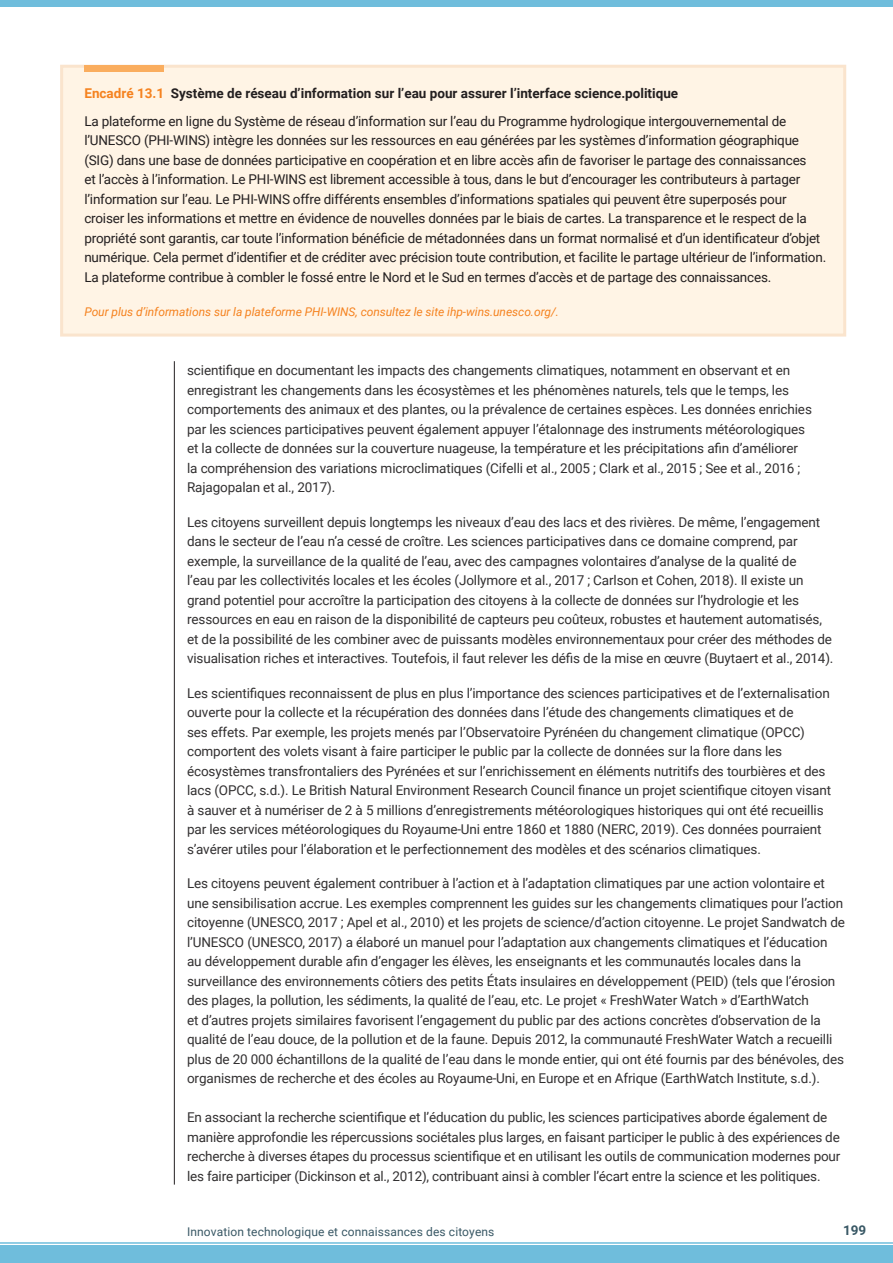
<style>
.page{position:relative;width:893px;height:1263px;background:#fff}
.page>*{position:absolute;margin:0;border:0;box-sizing:border-box;transform-origin:0 0}
.BODY{font:13.5px/19.5px "Roboto";letter-spacing:-.01em;color:#323031}
.BOX_body{font:13.5px/19.5px "Roboto";letter-spacing:-.015em;color:#231f20}
.BOX_title{font:700 13.5px "Roboto";color:#231f20}
.t1{font:700 13.5px "Roboto";color:#395865}
.BOX_Source{font:italic 12px "Roboto";letter-spacing:-.005em;color:#f5821f}
.t2{font:12px "Roboto";letter-spacing:.01em;color:#395865}
.s1{color:#f5821f}
</style>
<div class="page">
<hr style="left:0;top:1242px;width:893px;height:2px;background:#6fbddc">
<div style="left:0;top:1245px;width:893px;height:18px;background:#6fbddc"></div>
<div style="left:0;top:0;width:893px;height:7px;background:#6fbddc"></div>
<hr style="left:174px;top:361px;width:1px;height:823px;background:#231f20">
<div style="left:60px;top:64px;width:787px;height:273px;background:#fff4e5"></div>
<div style="left:84px;top:65px;width:79px;height:7px;background:#faad5e"></div>
<p class="BOX_title" style="left:84px;top:83px;width:595px"><span class="s1">Encadré 13.1</span> Système de réseau d’information sur l’eau pour assurer l’interface science.politique</p>
<p class="BOX_body" style="left:84px;top:111px;width:743px">La plateforme en ligne du Système de réseau d’information sur l’eau du Programme hydrologique intergouvernemental de l’UNESCO (PHI-WINS) intègre les données sur les ressources en eau générées par les systèmes d’information géographique (SIG) dans une base de données participative en coopération et en libre accès afin de favoriser le partage des connaissances<br>et l’accès à l’information. Le PHI-WINS est librement accessible à tous, dans le but d’encourager les contributeurs à partager l’information sur l’eau. Le PHI-WINS offre différents ensembles d’informations spatiales qui peuvent être superposés pour croiser les informations et mettre en évidence de nouvelles données par le biais de cartes. La transparence et le respect de la propriété sont garantis, car toute l’information bénéficie de métadonnées dans un format normalisé et d’un identificateur d’objet numérique. Cela permet d’identifier et de créditer avec précision toute contribution, et facilite le partage ultérieur de l’information.<br>La plateforme contribue à combler le fossé entre le Nord et le Sud en termes d’accès et de partage des connaissances.</p>
<p class="BOX_Source" style="left:84px;top:304px;width:476px">Pour plus d’informations sur la plateforme PHI-WINS, consultez le site ihp-wins.unesco.org/.</p>
<p class="BODY" style="left:187px;top:360px;width:626px">scientifique en documentant les impacts des changements climatiques, notamment en observant et en enregistrant les changements dans les écosystèmes et les phénomènes naturels, tels que le temps, les comportements des animaux et des plantes, ou la prévalence de certaines espèces. Les données enrichies par les sciences participatives peuvent également appuyer l’étalonnage des instruments météorologiques et la collecte de données sur la couverture nuageuse, la température et les précipitations afin d’améliorer<br>la compréhension des variations microclimatiques (Cifelli et al., 2005 ; Clark et al., 2015 ; See et al., 2016 ; Rajagopalan et al., 2017).</p>
<p class="BODY" style="left:187px;top:512px;width:648px">Les citoyens surveillent depuis longtemps les niveaux d’eau des lacs et des rivières. De même, l’engagement dans le secteur de l’eau n’a cessé de croître. Les sciences participatives dans ce domaine comprend, par exemple, la surveillance de la qualité de l’eau, avec des campagnes volontaires d’analyse de la qualité de<br>l’eau par les collectivités locales et les écoles (Jollymore et al., 2017 ; Carlson et Cohen, 2018). Il existe un grand potentiel pour accroître la participation des citoyens à la collecte de données sur l’hydrologie et les ressources en eau en raison de la disponibilité de capteurs peu coûteux, robustes et hautement automatisés, et de la possibilité de les combiner avec de puissants modèles environnementaux pour créer des méthodes de visualisation riches et interactives. Toutefois, il faut relever les défis de la mise en œuvre (Buytaert et al., 2014).</p>
<p class="BODY" style="left:187px;top:683px;width:646px">Les scientifiques reconnaissent de plus en plus l’importance des sciences participatives et de l’externalisation ouverte pour la collecte et la récupération des données dans l’étude des changements climatiques et de<br>ses effets. Par exemple, les projets menés par l’Observatoire Pyrénéen du changement climatique (OPCC) comportent des volets visant à faire participer le public par la collecte de données sur la flore dans les écosystèmes transfrontaliers des Pyrénées et sur l’enrichissement en éléments nutritifs des tourbières et des lacs (OPCC, s.d.). Le British Natural Environment Research Council finance un projet scientifique citoyen visant à sauver et à numériser de 2 à 5 millions d’enregistrements météorologiques historiques qui ont été recueillis par les services météorologiques du Royaume-Uni entre 1860 et 1880 (NERC, 2019). Ces données pourraient s’avérer utiles pour l’élaboration et le perfectionnement des modèles et des scénarios climatiques.</p>
<p class="BODY" style="left:187px;top:873px;width:659px">Les citoyens peuvent également contribuer à l’action et à l’adaptation climatiques par une action volontaire et une sensibilisation accrue. Les exemples comprennent les guides sur les changements climatiques pour l’action citoyenne (UNESCO, 2017 ; Apel et al., 2010) et les projets de science/d’action citoyenne. Le projet Sandwatch de l’UNESCO (UNESCO, 2017) a élaboré un manuel pour l’adaptation aux changements climatiques et l’éducation au développement durable afin d’engager les élèves, les enseignants et les communautés locales dans la surveillance des environnements côtiers des petits États insulaires en développement (PEID) (tels que l’érosion des plages, la pollution, les sédiments, la qualité de l’eau, etc. Le projet « FreshWater Watch » d’EarthWatch<br>et d’autres projets similaires favorisent l’engagement du public par des actions concrètes d’observation de la qualité de l’eau douce, de la pollution et de la faune. Depuis 2012, la communauté FreshWater Watch a recueilli plus de 20 000 échantillons de la qualité de l’eau dans le monde entier, qui ont été fournis par des bénévoles, des organismes de recherche et des écoles au Royaume-Uni, en Europe et en Afrique (EarthWatch Institute, s.d.).</p>
<p class="BODY" style="left:187px;top:1107px;width:655px">En associant la recherche scientifique et l’éducation du public, les sciences participatives aborde également de manière approfondie les répercussions sociétales plus larges, en faisant participer le public à des expériences de recherche à diverses étapes du processus scientifique et en utilisant les outils de communication modernes pour les faire participer (Dickinson et al., 2012), contribuant ainsi à combler l’écart entre la science et les politiques.</p>
<p class="t2" style="left:187px;top:1223px;width:309px">Innovation technologique et connaissances des citoyens</p>
<p class="t1" style="left:843px;top:1221px;width:25px">199</p>
</div>
